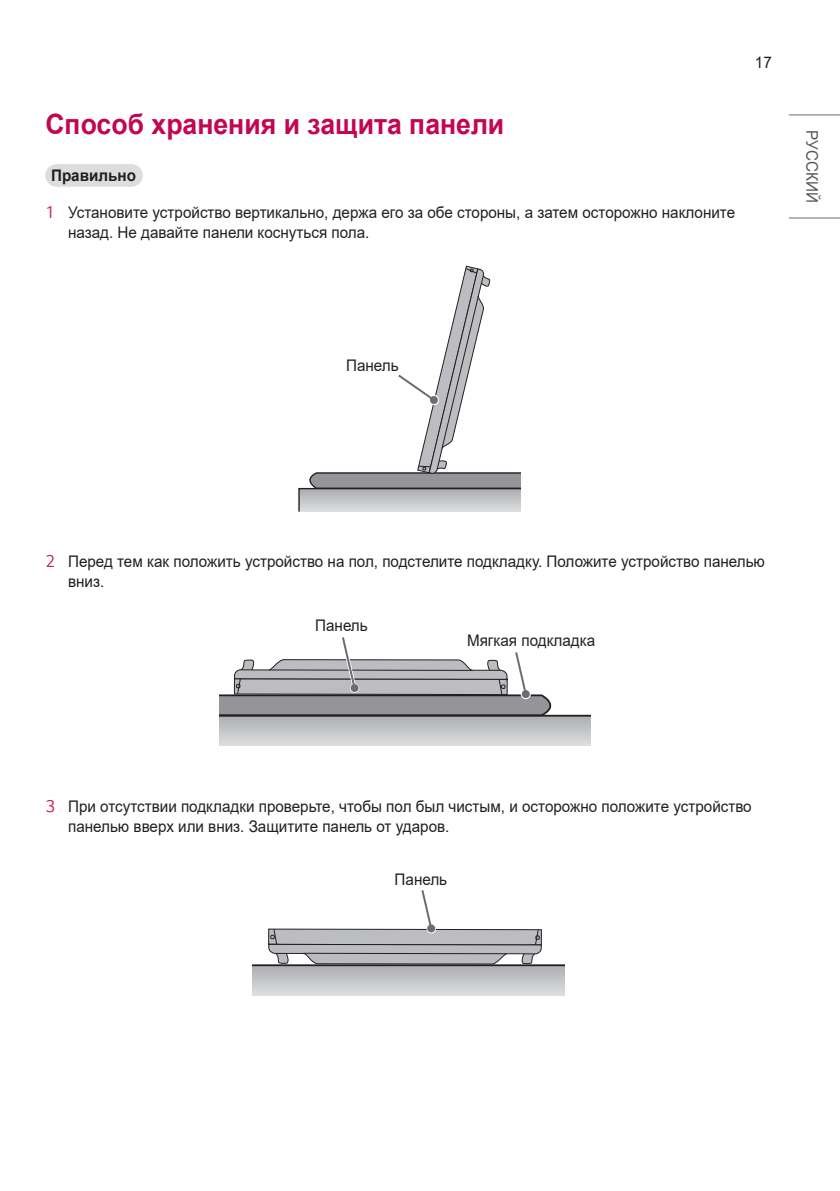
<style>
.page{position:relative;width:840px;height:1191px;background:#fff}
.page>*{position:absolute;margin:0;border:0;box-sizing:border-box;transform-origin:0 0}
.Title2{font:700 28px "Arial";color:#c30552;scale:.95 1}
.t1{font:16px/20px "Arial";color:#231f20;scale:.95 1}
.Gray_Title{font:700 16px "Arial";color:#231f20;scale:.95 1}
.t2{font:16px "Arial";color:#57585a;scale:.95 1}
.s1{font-family:"LG Smart";font-size:18px;color:#c8205d}
</style>
<div class="page">
<hr style="left:788px;top:217px;width:51px;height:1px;background:#6c6d70">
<hr style="left:788px;top:114px;width:51px;height:1px;background:#6c6d70">
<div style="left:56px;top:164px;width:75px;height:22px;background:#dcdddf"></div>
<div style="left:56px;top:165px;width:75px;height:22px;background:#dcdddf"></div>
<svg style="left:131px;top:164px;width:1px;height:23px"></svg>
<svg style="left:298px;top:266px;width:222px;height:246px"></svg>
<svg style="left:219px;top:637px;width:371px;height:109px"></svg>
<svg style="left:350px;top:683px;width:9px;height:9px"></svg>
<svg style="left:253px;top:890px;width:311px;height:106px"></svg>
<svg style="left:426px;top:924px;width:9px;height:8px"></svg>
<p class="Title2" style="left:45px;top:104px;width:484px">Способ хранения и защита панели</p>
<p class="Gray_Title" style="left:51px;top:164px;width:91px">Правильно</p>
<p class="t1" style="left:68px;top:202px;width:703px;text-indent:-23px"><span class="s1">1</span> Установите устройство вертикально, держа его за обе стороны, а затем осторожно наклоните назад. Не давайте панели коснуться пола.</p>
<p class="t1" style="left:754px;top:53px;width:19px">17</p>
<p class="t2" style="left:822px;top:130px;width:77px;rotate:90deg">РУССКИЙ</p>
<p class="t1" style="left:346px;top:355px;width:57px">Панель</p>
<p class="t1" style="left:68px;top:551px;width:734px;text-indent:-23px"><span class="s1">2</span> Перед тем как положить устройство на пол, подстелите подкладку. Положите устройство панелью вниз.</p>
<p class="t1" style="left:315px;top:615px;width:57px">Панель</p>
<p class="t1" style="left:467px;top:630px;width:136px">Мягкая подкладка</p>
<p class="t1" style="left:68px;top:796px;width:720px;text-indent:-23px"><span class="s1">3</span> При отсутствии подкладки проверьте, чтобы пол был чистым, и осторожно положите устройство панелью вверх или вниз. Защитите панель от ударов.</p>
<p class="t1" style="left:394px;top:869px;width:57px">Панель</p>
</div>
